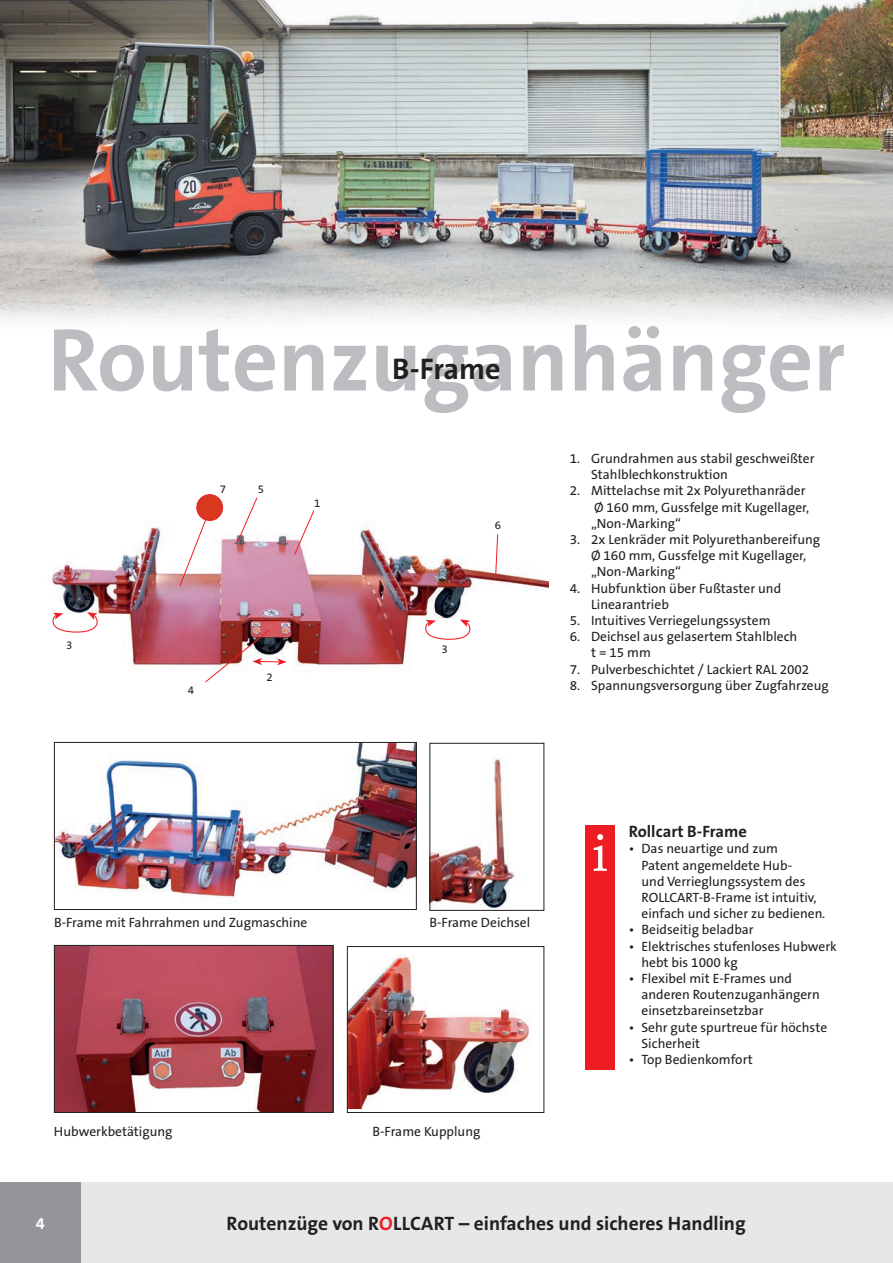
<style>
.page{position:relative;width:893px;height:1263px;background:#fff}
.page>*{position:absolute;margin:0;border:0;box-sizing:border-box;transform-origin:0 0}
.t1{font:700 90px "The Sans B W7";color:#bcbdc0}
.t2{font:52.2px "Bookman Old Style";color:#fff}
.t3{font:700 30px "The Sans B W7";letter-spacing:-.005em;color:#231f20}
.t4{font:700 19.5px "The Sans B W7";color:#231f20}
.t5{font:700 18px "The Sans B W7";color:#fff}
.t6{font:700 16.5px "The Sans B W7";color:#231f20}
.t7{font:13.5px/16.2px "The Sans B W5 Plain";color:#231f20}
.t8{font:11.4px "The Sans B W5 Plain";color:#231f20}
.s1{color:#ee1d23}
</style>
<div class="page">
<div style="left:0;top:1182px;width:893px;height:81px;background:#e6e7e9"></div>
<div style="left:0;top:1182px;width:81px;height:81px;background:#939598"></div>
<img style="left:51px;top:511px;width:498px;height:161px">
<img style="left:0;top:0;width:893px;height:323px">
<div style="left:585px;top:825px;width:30px;height:244px;background:#ee1d23"></div>
<img style="left:56px;top:744px;width:359px;height:159px">
<div style="left:54px;top:742px;width:363px;height:168px;border:1px solid #231f20"></div>
<img style="left:56px;top:947px;width:275px;height:164px">
<div style="left:54px;top:945px;width:279px;height:168px;border:1px solid #231f20"></div>
<img style="left:431px;top:758px;width:85px;height:151px">
<div style="left:429px;top:743px;width:115px;height:168px;border:1px solid #231f20"></div>
<img style="left:349px;top:956px;width:182px;height:152px">
<div style="left:347px;top:946px;width:197px;height:167px;border:1px solid #231f20"></div>
<svg style="left:294px;top:510px;width:21px;height:45px"></svg>
<svg style="left:179px;top:511px;width:31px;height:76px"></svg>
<svg style="left:495px;top:534px;width:4px;height:46px"></svg>
<svg style="left:237px;top:497px;width:21px;height:46px"></svg>
<svg style="left:52px;top:612px;width:46px;height:22px"></svg>
<svg style="left:425px;top:619px;width:46px;height:22px"></svg>
<img style="left:204px;top:629px;width:83px;height:54px">
<div style="left:197px;top:495px;width:26px;height:25px;background:#d8381e;border-radius:50%"></div>
<div style="left:196px;top:494px;width:27px;height:27px;border:1px solid #ee1d23;border-radius:50%"></div>
<h1 class="t1" style="left:48px;top:302px;width:799px">Routenzuganhänger</h1>
<h3 class="t3" style="left:392px;top:350px;width:110px">B-Frame</h3>
<p class="t8" style="left:66px;top:638px;width:8px">3</p>
<p class="t8" style="left:220px;top:482px;width:8px">7</p>
<p class="t8" style="left:258px;top:482px;width:8px">5</p>
<p class="t8" style="left:314px;top:496px;width:8px">1</p>
<p class="t8" style="left:188px;top:683px;width:8px">4</p>
<p class="t8" style="left:266px;top:670px;width:8px">2</p>
<p class="t8" style="left:441px;top:642px;width:8px">3</p>
<p class="t8" style="left:495px;top:518px;width:8px">6</p>
<p class="t7" style="left:591px;top:450px;width:225px;text-indent:-21px">1. Grundrahmen aus stabil geschweißter<br>Stahlblechkonstruktion</p>
<p class="t7" style="left:591px;top:483px;width:220px;text-indent:-21px">2. Mittelachse mit 2x Polyurethanräder<br>Ø 160 mm, Gussfelge mit Kugellager, „Non-Marking“</p>
<p class="t7" style="left:591px;top:531px;width:231px;text-indent:-21px">3. 2x Lenkräder mit Polyurethanbereifung<br>Ø 160 mm, Gussfelge mit Kugellager, „Non-Marking“</p>
<p class="t7" style="left:591px;top:580px;width:192px;text-indent:-21px">4. Hubfunktion über Fußtaster und<br>Linearantrieb</p>
<p class="t7" style="left:570px;top:612px;width:202px">5. Intuitives Verriegelungssystem</p>
<p class="t7" style="left:591px;top:629px;width:208px;text-indent:-21px">6. Deichsel aus gelasertem Stahlblech t = 15 mm</p>
<p class="t7" style="left:570px;top:661px;width:241px">7. Pulverbeschichtet / Lackiert RAL 2002</p>
<p class="t7" style="left:570px;top:677px;width:261px">8. Spannungsversorgung über Zugfahrzeug</p>
<p class="t7" style="left:54px;top:914px;width:255px">B-Frame mit Fahrrahmen und Zugmaschine</p>
<p class="t7" style="left:429px;top:914px;width:102px">B-Frame Deichsel</p>
<p class="t7" style="left:54px;top:1123px;width:120px">Hubwerkbetätigung</p>
<p class="t7" style="left:372px;top:1123px;width:109px">B-Frame Kupplung</p>
<h2 class="t2" style="left:592px;top:823px;width:17px">i</h2>
<p class="t6" style="left:629px;top:821px;width:120px">Rollcart B-Frame</p>
<p class="t7" style="left:641px;top:841px;width:185px;text-indent:-13px">• Das neuartige und zum<br>Patent angemeldete Hub-<br>und Verrieglungssystem des<br>ROLLCART-B-Frame ist intuitiv, einfach und sicher zu bedienen.</p>
<p class="t7" style="left:629px;top:922px;width:127px">• Beidseitig beladbar</p>
<p class="t7" style="left:641px;top:938px;width:197px;text-indent:-13px">• Elektrisches stufenloses Hubwerk hebt bis 1000 kg</p>
<p class="t7" style="left:641px;top:970px;width:180px;text-indent:-13px">• Flexibel mit E-Frames und anderen Routenzuganhängern einsetzbareinsetzbar</p>
<p class="t7" style="left:641px;top:1019px;width:187px;text-indent:-13px">• Sehr gute spurtreue für höchste<br>Sicherheit</p>
<p class="t7" style="left:629px;top:1051px;width:125px">• Top Bedienkomfort</p>
<h3 class="t5" style="left:29px;top:1218px;width:17px">4<sup>4</sup></h3>
<h3 class="t4" style="left:227px;top:1211px;width:521px">Routenzüge von R<span class="s1">O</span>LLCART – einfaches und sicheres Handling</h3>
</div>
